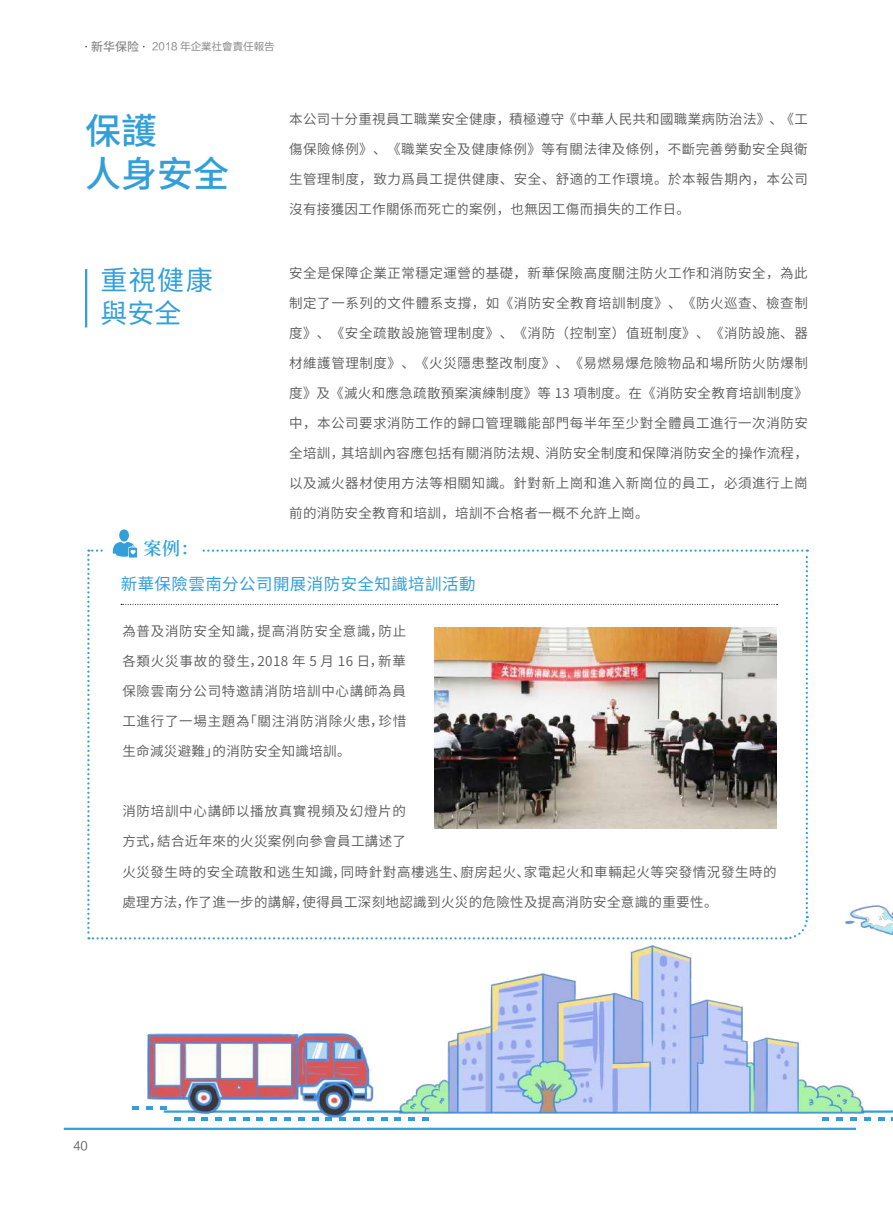
<style>
.page{position:relative;width:893px;height:1212px;background:#fff}
.page>*{position:absolute;margin:0;border:0;box-sizing:border-box;transform-origin:0 0}
.t1{font:500 36px/43.2px "Source Han Sans CN";color:#339fda}
.t2{font:27px/32.4px "Source Han Sans CN";letter-spacing:.05em;color:#339fda}
.t3{font:600 18px "Source Han Serif CN";color:#339fda}
.t4{font:16.5px "Source Han Sans CN";letter-spacing:.025em;color:#339fda}
.t5{font:13.5px "Source Han Sans CN";letter-spacing:.04em;color:#595757}
.t6{font:13.5px "Source Han Sans CN";letter-spacing:.06em;color:#595757}
.t7{font:12px "FZLTHK GBK1 0";color:#656464}
.t8{font:10.5px "FZLTHK GBK1 0";color:#898989}
.s1{font-family:"Source Han Sans CN";font-weight:500;font-size:12px}
</style>
<div class="page">
<hr style="left:64px;top:1128px;width:792px;height:2px;background:#339fda">
<hr style="left:164px;top:1110px;width:288px;height:3px;background:#339fda">
<svg style="left:87px;top:529px;width:722px;height:411px"></svg>
<img style="left:434px;top:628px;width:343px;height:200px">
<hr style="left:85px;top:269px;width:2px;height:58px;background:#339fda">
<svg style="left:822px;top:1117px;width:7px;height:3px"></svg>
<svg style="left:394px;top:1117px;width:7px;height:3px"></svg>
<svg style="left:408px;top:1117px;width:7px;height:3px"></svg>
<svg style="left:422px;top:1117px;width:7px;height:3px"></svg>
<img style="left:836px;top:905px;width:57px;height:215px">
<img style="left:400px;top:943px;width:464px;height:171px">
<img style="left:132px;top:1031px;width:259px;height:90px">
<p class="t8" style="left:91px;top:41px;width:185px"><span class="s1">新华保险</span> 2018 年企業社會責任報告</p>
<h1 class="t1" style="left:85px;top:110px;width:145px">保護<br>人身安全</h1>
<p class="t5" style="left:289px;top:112px;width:520px">本公司十分重視員工職業安全健康，積極遵守《中華人民共和國職業病防治法》、《工</p>
<p class="t5" style="left:289px;top:142px;width:520px">傷保險條例》、《職業安全及健康條例》等有關法律及條例，不斷完善勞動安全與衛</p>
<p class="t5" style="left:289px;top:172px;width:520px">生管理制度，致力爲員工提供健康、安全、舒適的工作環境。於本報告期內，本公司</p>
<p class="t5" style="left:289px;top:202px;width:402px">沒有接獲因工作關係而死亡的案例，也無因工傷而損失的工作日。</p>
<h2 class="t2" style="left:100px;top:265px;width:114px">重視健康與安全</h2>
<p class="t5" style="left:289px;top:266px;width:520px">安全是保障企業正常穩定運營的基礎，新華保險高度關注防火工作和消防安全，為此</p>
<p class="t5" style="left:289px;top:296px;width:520px">制定了一系列的文件體系支撐，如《消防安全教育培訓制度》、《防火巡查、檢查制</p>
<p class="t5" style="left:289px;top:326px;width:520px">度》、《安全疏散設施管理制度》、《消防（控制室）值班制度》、《消防設施、器</p>
<p class="t5" style="left:289px;top:356px;width:520px">材維護管理制度》、《火災隱患整改制度》、《易燃易爆危險物品和場所防火防爆制</p>
<p class="t5" style="left:289px;top:386px;width:520px">度》及《滅火和應急疏散預案演練制度》等 13 項制度。在《消防安全教育培訓制度》</p>
<p class="t5" style="left:289px;top:416px;width:520px">中，本公司要求消防工作的歸口管理職能部門每半年至少對全體員工進行一次消防安</p>
<p class="t5" style="left:289px;top:446px;width:520px">全培訓，其培訓內容應包括有關消防法規、消防安全制度和保障消防安全的操作流程，</p>
<p class="t5" style="left:289px;top:476px;width:520px">以及滅火器材使用方法等相關知識。針對新上崗和進入新崗位的員工，必須進行上崗</p>
<p class="t5" style="left:289px;top:506px;width:361px">前的消防安全教育和培訓，培訓不合格者一概不允許上崗。</p>
<h3 class="t3" style="left:144px;top:538px;width:56px">案例：</h3>
<p class="t4" style="left:121px;top:575px;width:356px">新華保險雲南分公司開展消防安全知識培訓活動</p>
<p class="t5" style="left:122px;top:623px;width:285px">為普及消防安全知識，提高消防安全意識，防止</p>
<p class="t6" style="left:122px;top:653px;width:285px">各類火災事故的發生，2018 年 5 月 16 日，新華</p>
<p class="t5" style="left:122px;top:683px;width:285px">保險雲南分公司特邀請消防培訓中心講師為員</p>
<p class="t5" style="left:122px;top:713px;width:285px">工進行了一場主題為「關注消防消除火患，珍惜</p>
<p class="t5" style="left:122px;top:743px;width:230px">生命減災避難」的消防安全知識培訓。</p>
<p class="t5" style="left:122px;top:803px;width:285px">消防培訓中心講師以播放真實視頻及幻燈片的</p>
<p class="t5" style="left:122px;top:833px;width:285px">方式，結合近年來的火災案例向參會員工講述了</p>
<p class="t5" style="left:122px;top:864px;width:656px">火災發生時的安全疏散和逃生知識，同時針對高樓逃生、廚房起火、家電起火和車輛起火等突發情況發生時的</p>
<p class="t5" style="left:122px;top:894px;width:597px">處理方法，作了進一步的講解，使得員工深刻地認識到火災的危險性及提高消防安全意識的重要性。</p>
<p class="t7" style="left:73px;top:1139px;width:16px">40</p>
</div>
